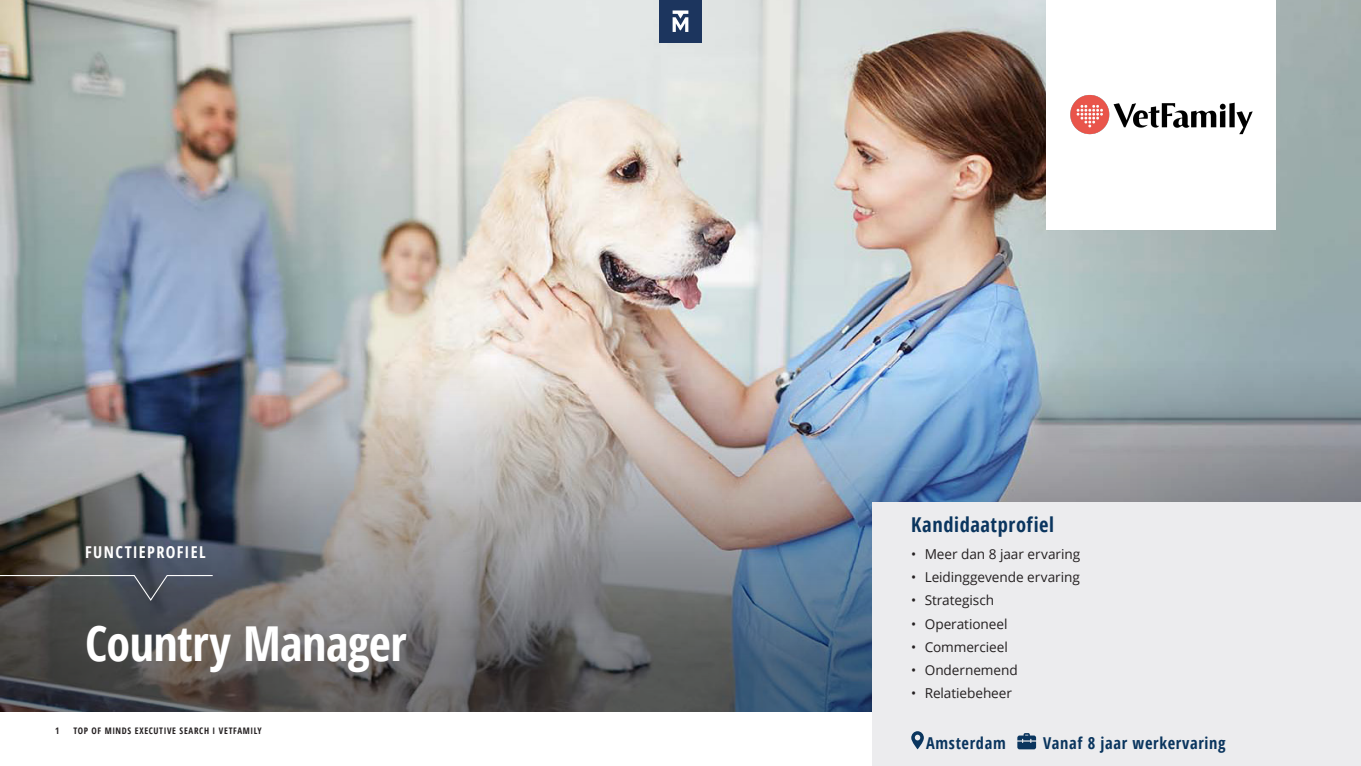
<style>
.page{position:relative;width:1361px;height:766px;background:#fff}
.page>*{position:absolute;margin:0;border:0;box-sizing:border-box;transform-origin:0 0}
.Page_header_kopie{font:700 condensed 48.15px "Open Sans";letter-spacing:-.01em;color:#fff}
.t1{font:700 condensed 20.4px "Open Sans";letter-spacing:.03em;color:#0a355e}
.t2{font:700 condensed 16.35px "Open Sans";letter-spacing:.04em;color:#0a355e}
.t3{font:700 condensed 16.27px "Open Sans";letter-spacing:.08em;color:#fff}
.t4{font:13.65px "Open Sans";letter-spacing:-.005em;color:#231f20}
.t5{font:700 condensed 9px "Open Sans";letter-spacing:.07em;color:#231f20}
</style>
<div class="page">
<img style="left:0;top:0;width:1361px;height:332px">
<img style="left:0;top:332px;width:1361px;height:379px">
<svg style="left:0;top:574px;width:214px;height:27px;background:#4c4d52"></svg>
<div style="left:872px;top:502px;width:489px;height:263px;background:#ececee"></div>
<svg style="left:911px;top:731px;width:13px;height:18px"></svg>
<svg style="left:1017px;top:733px;width:19px;height:16px"></svg>
<div style="left:1046px;top:0;width:230px;height:229px;background:#fff"></div>
<img style="left:1070px;top:95px;width:183px;height:40px">
<div style="left:659px;top:0;width:43px;height:43px;background:#1c355e"></div>
<svg style="left:672px;top:10px;width:16px;height:22px"></svg>
<p class="t3" style="left:85px;top:540px;width:122px">FUNCTIEPROFIEL</p>
<p class="Page_header_kopie" style="left:85px;top:610px;width:323px">Country Manager</p>
<p class="t5" style="left:55px;top:724px;width:6px">1</p>
<p class="t5" style="left:73px;top:724px;width:190px">TOP OF MINDS EXECUTIVE SEARCH I VETFAMILY</p>
<p class="t1" style="left:911px;top:510px;width:144px">Kandidaatprofiel</p>
<p class="t4" style="left:911px;top:544px;width:170px">• Meer dan 8 jaar ervaring</p>
<p class="t4" style="left:911px;top:567px;width:170px">• Leidinggevende ervaring</p>
<p class="t4" style="left:911px;top:591px;width:84px">• Strategisch</p>
<p class="t4" style="left:911px;top:614px;width:98px">• Operationeel</p>
<p class="t4" style="left:911px;top:637px;width:98px">• Commercieel</p>
<p class="t4" style="left:911px;top:660px;width:108px">• Ondernemend</p>
<p class="t4" style="left:911px;top:683px;width:102px">• Relatiebeheer</p>
<p class="t2" style="left:926px;top:731px;width:81px">Amsterdam</p>
<p class="t2" style="left:1043px;top:731px;width:184px">Vanaf 8 jaar werkervaring</p>
</div>
